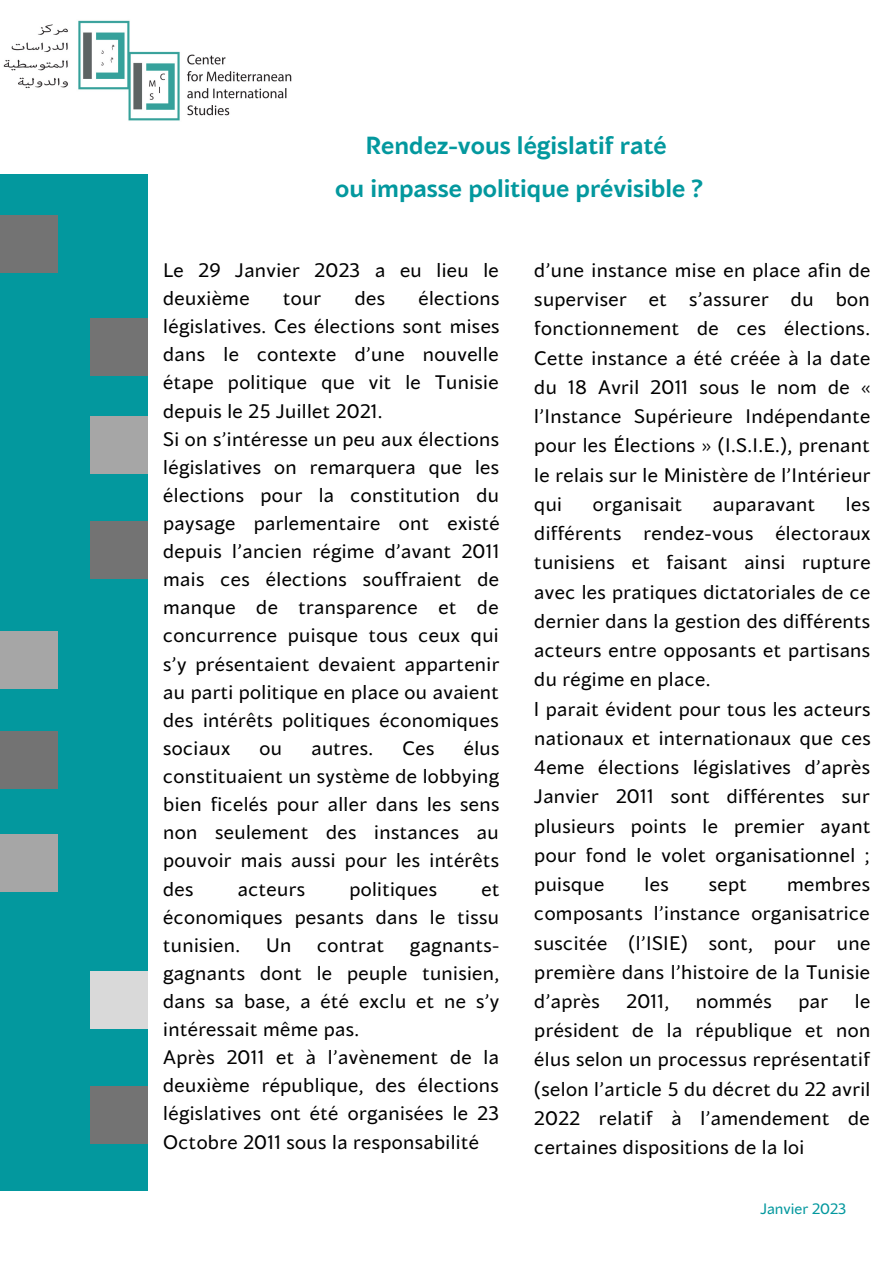
<style>
.page{position:relative;width:893px;height:1264px;background:#fff}
.page>*{position:absolute;margin:0;border:0;box-sizing:border-box;transform-origin:0 0}
.t1{font:700 24.6px/43.8px "Blacker Sans Pro";color:#03989e;text-align:center}
.t2{font:19.5px/28px "Blacker Sans Pro";letter-spacing:.02em;color:#000;text-align:justify}
.t3{font:15px "Blacker Sans Pro";color:#03989e}
</style>
<div class="page">
<div style="left:0;top:174px;width:147px;height:1016px;background:#03989e"></div>
<div style="left:0;top:215px;width:57px;height:57px;background:#737373"></div>
<div style="left:90px;top:318px;width:57px;height:58px;background:#737373"></div>
<div style="left:90px;top:416px;width:57px;height:57px;background:#a6a6a6"></div>
<div style="left:90px;top:521px;width:57px;height:57px;background:#737373"></div>
<div style="left:0;top:631px;width:57px;height:57px;background:#a6a6a6"></div>
<div style="left:0;top:731px;width:57px;height:57px;background:#737373"></div>
<div style="left:0;top:834px;width:57px;height:57px;background:#a6a6a6"></div>
<div style="left:90px;top:971px;width:57px;height:57px;background:#d9d9d9"></div>
<div style="left:90px;top:1086px;width:57px;height:57px;background:#737373"></div>
<img style="left:3px;top:20px;width:289px;height:101px">
<p class="t1" style="left:335px;top:122px;width:369px">Rendez-vous législatif raté<br>ou impasse politique prévisible ?</p>
<p class="t2" style="left:163px;top:255px;width:337px">Le 29 Janvier 2023 a eu lieu le deuxième</p>
<p class="t2" style="left:163px;top:283px;width:338px;text-align:left;text-indent:255px">élections législatives. Ces élections sont mises dans le contexte d’une nouvelle étape politique que vit le Tunisie depuis le 25 Juillet 2021.<br>Si on s’intéresse un peu aux élections législatives on remarquera que les élections pour la constitution du paysage parlementaire ont existé depuis l’ancien régime d’avant 2011 mais ces élections souffraient de manque de transparence et de concurrence puisque tous ceux qui s’y présentaient devaient appartenir au parti politique en place ou avaient des intérêts politiques économiques sociaux</p>
<p class="t2" style="left:283px;top:283px;width:40px">tour</p>
<p class="t2" style="left:354px;top:283px;width:32px">des</p>
<p class="t2" style="left:163px;top:733px;width:338px;text-indent:300px">élus constituaient un système de lobbying bien ficelés pour aller dans les sens non seulement des instances au pouvoir mais aussi pour les intérêts des</p>
<p class="t2" style="left:259px;top:733px;width:24px">ou</p>
<p class="t2" style="left:311px;top:733px;width:63px">autres.</p>
<p class="t2" style="left:402px;top:733px;width:33px">Ces</p>
<p class="t2" style="left:238px;top:874px;width:69px">acteurs</p>
<p class="t2" style="left:349px;top:874px;width:89px">politiques</p>
<p class="t2" style="left:163px;top:874px;width:337px;text-indent:318px">et économiques pesants dans le tissu tunisien.</p>
<p class="t2" style="left:266px;top:930px;width:27px">Un</p>
<p class="t2" style="left:317px;top:930px;width:68px">contrat</p>
<p class="t2" style="left:163px;top:930px;width:337px;text-align:left;text-indent:247px">gagnants&shy;gagnants dont le peuple tunisien, dans sa base, a été exclu et ne s’y intéressait même pas.<br>Après 2011 et à l’avènement de la deuxième république, des élections législatives ont été organisées le 23<br>Octobre 2011 sous la responsabilité</p>
<p class="t2" style="left:534px;top:255px;width:338px;line-height:29.2px">d’une instance mise en place afin de superviser et s’assurer du bon fonctionnement de ces élections.<br>Cette instance a été créée à la date du 18 Avril 2011 sous le nom de « l’Instance Supérieure Indépendante pour les Élections » (I.S.I.E.), prenant le relais sur le Ministère de l’Intérieur qui</p>
<p class="t2" style="left:534px;top:489px;width:338px;line-height:29.2px;text-align:left;text-indent:311px">les différents rendez-vous électoraux tunisiens et faisant ainsi rupture avec les pratiques dictatoriales de ce dernier dans la gestion des différents acteurs entre opposants et partisans du régime en place.<br>l parait évident pour tous les acteurs nationaux et internationaux que ces<br>4eme élections législatives d’après<br>Janvier 2011 sont différentes sur plusieurs points le premier ayant pour fond le volet organisationnel ; puisque</p>
<p class="t2" style="left:593px;top:489px;width:91px">organisait</p>
<p class="t2" style="left:713px;top:489px;width:104px">auparavant</p>
<p class="t2" style="left:534px;top:868px;width:337px;line-height:29.2px;text-indent:253px">membres composants l’instance organisatrice suscitée (l’ISIE) sont, pour une première dans l’histoire de la Tunisie d’après</p>
<p class="t2" style="left:644px;top:869px;width:26px">les</p>
<p class="t2" style="left:708px;top:869px;width:39px">sept</p>
<p class="t2" style="left:626px;top:986px;width:44px">2011,</p>
<p class="t2" style="left:695px;top:986px;width:77px">nommés</p>
<p class="t2" style="left:798px;top:986px;width:31px">par</p>
<p class="t2" style="left:534px;top:985px;width:337px;line-height:29.2px;text-indent:320px">le président de la république et non élus selon un processus représentatif (selon l’article 5 du décret du 22 avril 2022 relatif à l’amendement de certaines dispositions de la loi</p>
<p class="t3" style="left:760px;top:1198px;width:87px">Janvier 2023</p>
</div>
